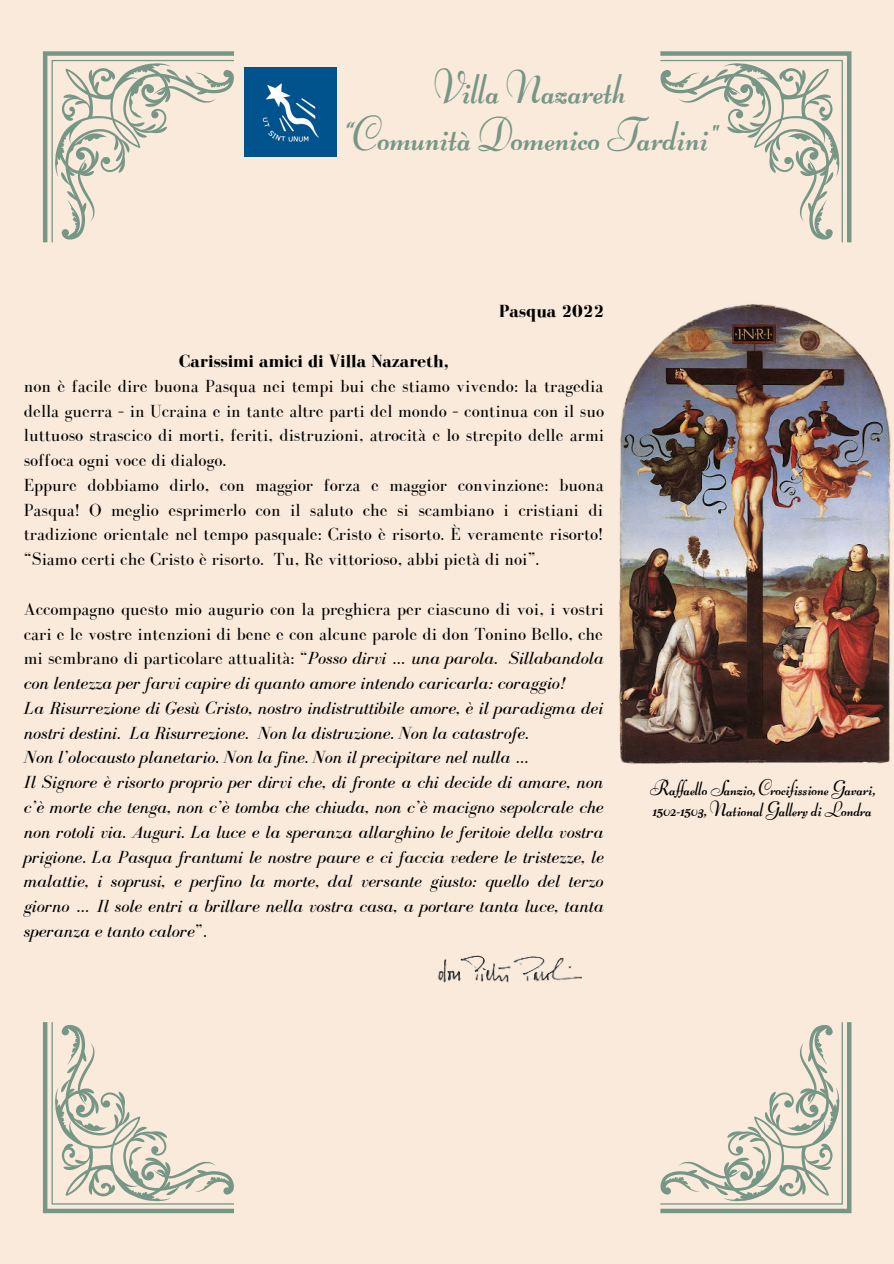
<style>
.page{position:relative;width:894px;height:1264px;background:#fff}
.page>*{position:absolute;margin:0;border:0;box-sizing:border-box;transform-origin:0 0}
.t1{font:42px "Lucien Schoenschriftv CAT";color:#769686}
.t2{font:19.5px "Lucien Schoenschriftv CAT";color:#000}
.t3{font:18px/24.8px "Bodoni FLF";color:#000;text-align:justify}
.t4{font:italic 18px/24.8px "Bodoni FLF";color:#000}
.t5{font:700 18px "Bodoni FLF";color:#000}
.s1{font-style:italic}
.s2{font-style:normal}
</style>
<div class="page">
<div style="left:0;top:0;width:893px;height:1263px;background:#faeadc"></div>
<svg style="left:43px;top:51px;width:191px;height:191px"></svg>
<svg style="left:660px;top:1022px;width:191px;height:191px"></svg>
<svg style="left:660px;top:51px;width:191px;height:191px"></svg>
<svg style="left:43px;top:1022px;width:191px;height:191px"></svg>
<img style="left:437px;top:955px;width:145px;height:28px">
<img style="left:619px;top:304px;width:272px;height:460px">
<img style="left:244px;top:68px;width:92px;height:89px">
<p class="t1" style="left:435px;top:71px;width:192px">Villa Nazareth</p>
<p class="t1" style="left:342px;top:118px;width:378px">“Comunità Domenico Tardini"</p>
<p class="t5" style="left:499px;top:302px;width:106px">Pasqua 2022</p>
<p class="t5" style="left:179px;top:351px;width:271px">Carissimi amici di Villa Nazareth,</p>
<p class="t3" style="left:24px;top:373px;width:581px">non è facile dire buona Pasqua nei tempi bui che stiamo vivendo: la tragedia della guerra – in Ucraina e in tante altre parti del mondo – continua con il suo luttuoso strascico di morti, feriti, distruzioni, atrocità e lo strepito delle armi soffoca ogni voce di dialogo.</p>
<p class="t3" style="left:24px;top:472px;width:581px">Eppure dobbiamo dirlo, con maggior forza e maggior convinzione: buona Pasqua! O meglio esprimerlo con il saluto che si scambiano i cristiani di tradizione orientale nel tempo pasquale: Cristo è risorto. È veramente risorto! “Siamo certi che Cristo è risorto. Tu, Re vittorioso, abbi pietà di noi”.</p>
<p class="t3" style="left:24px;top:596px;width:581px">Accompagno questo mio augurio con la preghiera per ciascuno di voi, i vostri cari e le vostre intenzioni di bene e con alcune parole di don Tonino Bello, che mi sembrano di particolare attualità: “<span class="s1">Posso dirvi … una parola. Sillabandola con lentezza per farvi capire di quanto amore intendo caricarla: coraggio!</span></p>
<p class="t4" style="left:24px;top:695px;width:580px">La Risurrezione di Gesù Cristo, nostro indistruttibile amore, è il paradigma dei nostri destini. La Risurrezione. Non la distruzione. Non la catastrofe.</p>
<p class="t4" style="left:24px;top:745px;width:507px">Non l’olocausto planetario. Non la fine. Non il precipitare nel nulla …</p>
<p class="t4" style="left:24px;top:769px;width:581px;text-align:justify">Il Signore è risorto proprio per dirvi che, di fronte a chi decide di amare, non c’è morte che tenga, non c’è tomba che chiuda, non c’è macigno sepolcrale che non rotoli via. Auguri. La luce e la speranza allarghino le feritoie della vostra prigione. La Pasqua frantumi le nostre paure e ci faccia vedere le tristezze, le malattie, i soprusi, e perfino la morte, dal versante giusto: quello del terzo giorno … Il sole entri a brillare nella vostra casa, a portare tanta luce, tanta speranza e tanto calore<span class="s2">”.</span></p>
<p class="t2" style="left:650px;top:780px;width:226px">Raf aello Sanzio, Crocifissione Gavari,</p>
<p class="t2" style="left:652px;top:801px;width:220px">1502-1503, National Gallery di Londra</p>
</div>
